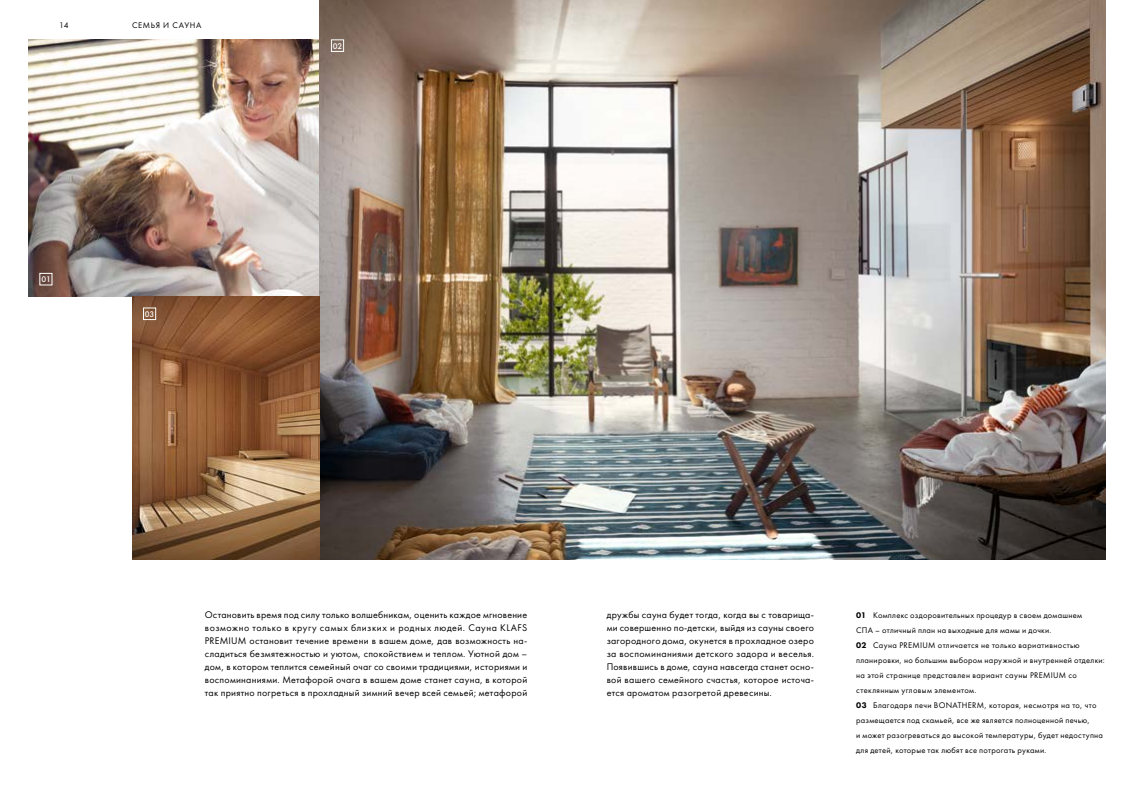
<style>
.page{position:relative;width:1134px;height:808px;background:#fff}
.page>*{position:absolute;margin:0;border:0;box-sizing:border-box;transform-origin:0 0}
.t1{font:10px/13px "Futura PT Book";letter-spacing:.025em;color:#000;text-align:justify}
.t2{font:8.5px/15px "Futura PT Book";letter-spacing:.035em;color:#000}
.t3{font:8.5px "Futura PT Book";letter-spacing:.08em;color:#000}
.t4{font:8.5px "Futura PT Medium";color:#fff}
.s1{font-family:"Futura PT Heavy"}
</style>
<div class="page">
<img style="left:28px;top:40px;width:292px;height:256px">
<img style="left:320px;top:0;width:786px;height:560px">
<img style="left:132px;top:296px;width:188px;height:264px">
<div style="left:40px;top:273px;width:12px;height:12px;border:1px solid #fff"></div>
<div style="left:143px;top:308px;width:13px;height:12px;border:1px solid #fff"></div>
<div style="left:331px;top:40px;width:13px;height:12px;border:1px solid #fff"></div>
<p class="t2" style="left:59px;top:18px;width:11px">14</p>
<p class="t3" style="left:132px;top:20px;width:71px">СЕМЬЯ И САУНА</p>
<p class="t4" style="left:42px;top:274px;width:11px">01</p>
<p class="t4" style="left:145px;top:309px;width:11px">03</p>
<p class="t4" style="left:333px;top:41px;width:11px">02</p>
<p class="t1" style="left:205px;top:608px;width:324px">Остановить время под силу только волшебникам, оценить каждое мгновение возможно только в кругу самых близких и родных людей. Сауна KLAFS PREMIUM остановит течение времени в вашем доме, дав возможность на&shy;сладиться безмятежностью и уютом, спокойствием и теплом. Уютной дом – дом, в котором теплится семейный очаг со своими традициями, историями и воспоминаниями. Метафорой очага в вашем доме станет сауна, в которой так приятно погреться в прохладный зимний вечер всей семьей; метафорой</p>
<p class="t1" style="left:607px;top:608px;width:209px">дружбы сауна будет тогда, когда вы с товарища&shy;ми совершенно по-детски, выйдя из сауны своего загородного дома, окунется в прохладное озеро за воспоминаниями детского задора и веселья.<br>Появившись в доме, сауна навсегда станет осно&shy;вой вашего семейного счастья, которое источа&shy;ется ароматом разогретой древесины.</p>
<p class="t2" style="left:856px;top:608px;width:250px"><span class="s1">01</span> Комплекс оздоровительных процедур в своем домашнем<br>СПА – отличный план на выходные для мамы и дочки.<br><span class="s1">02</span> Сауна PREMIUM отличается не только вариативностью планировки, но большим выбором наружной и внутренней отделки: на этой странице представлен вариант сауны PREMIUM со стеклянным угловым элементом.<br><span class="s1">03</span> Благодаря печи BONATHERM, которая, несмотря на то, что размещается под скамьей, все же является полноценной печью,<br>и может разогреваться до высокой температуры, будет недоступна для детей, которые так любят все потрогать руками.</p>
</div>
